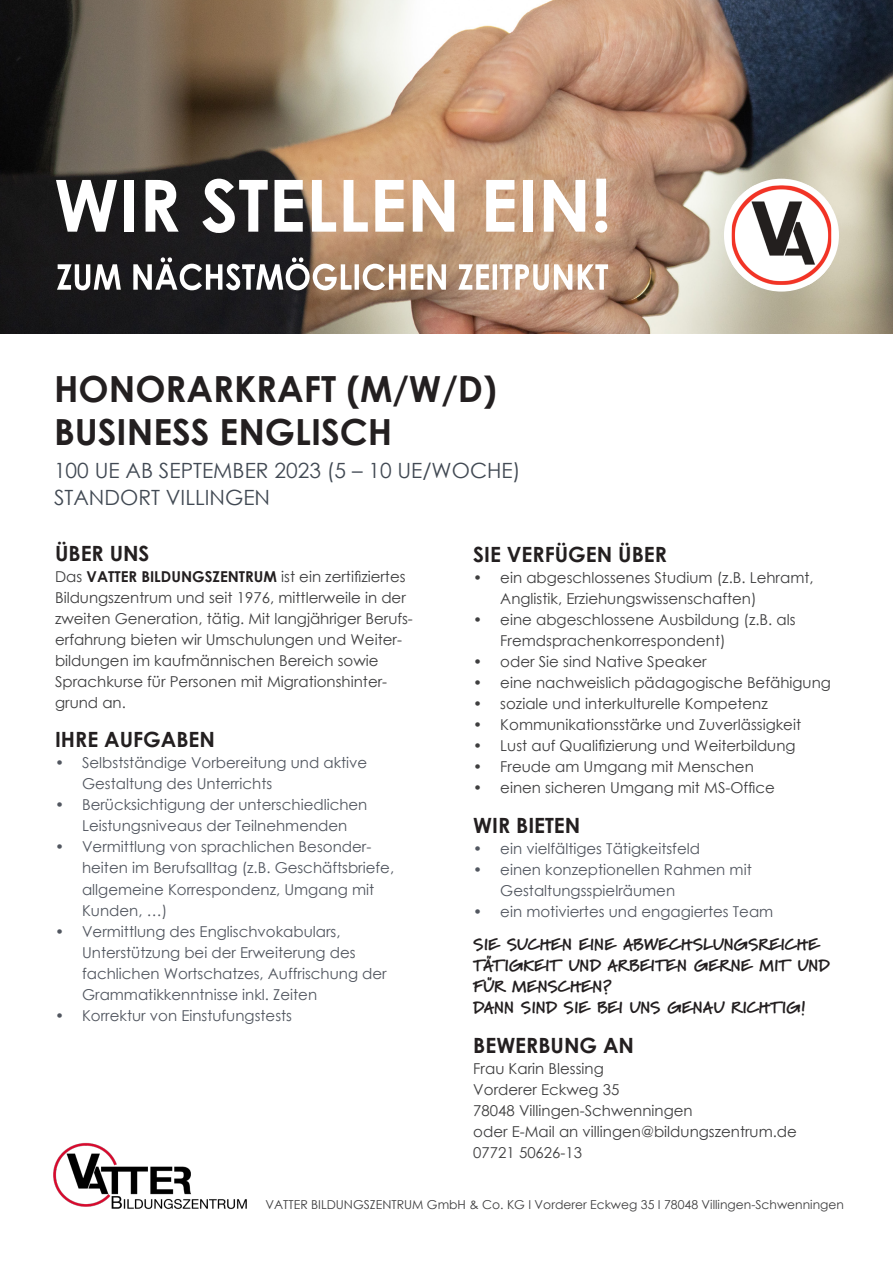
<style>
.page{position:relative;width:893px;height:1263px;background:#fff}
.page>*{position:absolute;margin:0;border:0;box-sizing:border-box;transform-origin:0 0}
.t1{font:700 72px "Century Gothic";color:#fff}
.t2{font:700 36px "Century Gothic";color:#231f20}
.t3{font:700 21px "Century Gothic";color:#231f20}
.t4{font:21px "Century Gothic";color:#414953}
.t5{font:900 16.5px/21px "Marydale";color:#231f20}
.t6{font:15px/21px "Century Gothic";color:#3e3e3f}
.t7{font:15px/21px "Century Gothic";color:#51565f}
.t8{font:12.3px "Century Gothic";color:#3e3e3f}
.s1{font-weight:700;color:#231f20}
</style>
<div class="page">
<img style="left:1px;top:0;width:892px;height:334px">
<img style="left:53px;top:1142px;width:194px;height:68px">
<svg style="left:57px;top:257px;width:551px;height:33px"></svg>
<div style="left:724px;top:179px;width:115px;height:113px;background:#fff;border-radius:50%"></div>
<img style="left:732px;top:185px;width:99px;height:100px">
<p class="t1" style="left:54px;top:151px;width:559px">WIR STELLEN EIN!</p>
<p class="t2" style="left:54px;top:362px;width:444px">HONORARKRAFT (M/W/D)</p>
<p class="t2" style="left:54px;top:405px;width:340px">BUSINESS ENGLISCH</p>
<p class="t4" style="left:54px;top:456px;width:468px">100 UE AB SEPTEMBER 2023 (5 – 10 UE/WOCHE)</p>
<p class="t4" style="left:54px;top:483px;width:218px">STANDORT VILLINGEN</p>
<p class="t3" style="left:55px;top:537px;width:96px">ÜBER UNS</p>
<p class="t6" style="left:55px;top:565px;width:359px">Das <span class="s1">VATTER BILDUNGSZENTRUM</span> ist ein zertifiziertes Bildungszentrum und seit 1976, mittlerweile in der zweiten Generation, tätig. Mit langjähriger Berufs&shy;erfahrung bieten wir Umschulungen und Weiter&shy;bildungen im kaufmännischen Bereich sowie Sprachkurse für Personen mit Migrationshinter&shy;grund an.</p>
<p class="t3" style="left:55px;top:724px;width:162px">IHRE AUFGABEN</p>
<p class="t7" style="left:82px;top:752px;width:287px;text-indent:-27px">• Selbstständige Vorbereitung und aktive<br>Gestaltung des Unterrichts</p>
<p class="t7" style="left:55px;top:794px;width:314px;text-align:center">• Berücksichtigung der unterschiedlichen<br>Leistungsniveaus der Teilnehmenden</p>
<p class="t7" style="left:82px;top:836px;width:314px;text-indent:-27px">• Vermittlung von sprachlichen Besonder&shy;heiten im Berufsalltag (z.B. Geschäftsbriefe, allgemeine Korrespondenz, Umgang mit Kunden, …)</p>
<p class="t7" style="left:82px;top:920px;width:306px;text-indent:-27px">• Vermittlung des Englischvokabulars, Unterstützung bei der Erweiterung des fachlichen Wortschatzes, Auffrischung der Grammatikkenntnisse inkl. Zeiten</p>
<p class="t7" style="left:55px;top:1004px;width:238px">• Korrektur von Einstufungstests</p>
<p class="t3" style="left:473px;top:538px;width:195px">SIE VERFÜGEN ÜBER</p>
<p class="t6" style="left:500px;top:567px;width:315px;text-indent:-27px">• ein abgeschlossenes Studium (z.B. Lehramt,<br>Anglistik, Erziehungswissenschaften)</p>
<p class="t6" style="left:500px;top:609px;width:297px;text-indent:-27px">• eine abgeschlossene Ausbildung (z.B. als<br>Fremdsprachenkorrespondent)</p>
<p class="t6" style="left:473px;top:651px;width:235px">• oder Sie sind Native Speaker</p>
<p class="t6" style="left:473px;top:672px;width:359px">• eine nachweislich pädagogische Befähigung</p>
<p class="t6" style="left:473px;top:693px;width:296px">• soziale und interkulturelle Kompetenz</p>
<p class="t6" style="left:473px;top:714px;width:329px">• Kommunikationsstärke und Zuverlässigkeit</p>
<p class="t6" style="left:473px;top:735px;width:324px">• Lust auf Qualifizierung und Weiterbildung</p>
<p class="t6" style="left:473px;top:756px;width:282px">• Freude am Umgang mit Menschen</p>
<p class="t6" style="left:473px;top:777px;width:303px">• einen sicheren Umgang mit MS-Office</p>
<p class="t3" style="left:473px;top:809px;width:109px">WIR BIETEN</p>
<p class="t7" style="left:473px;top:837px;width:228px">• ein vielfältiges Tätigkeitsfeld</p>
<p class="t7" style="left:500px;top:858px;width:253px;text-indent:-27px">• einen konzeptionellen Rahmen mit<br>Gestaltungsspielräumen</p>
<p class="t7" style="left:473px;top:900px;width:301px">• ein motiviertes und engagiertes Team</p>
<p class="t5" style="left:473px;top:934px;width:358px">SIE SUCHEN EINE ABWECHSLUNGSREICHE<br>TÄTIGKEIT UND ARBEITEN GERNE MIT UND<br>FÜR MENSCHEN?</p>
<p class="t5" style="left:473px;top:997px;width:334px">DANN SIND SIE BEI UNS GENAU RICHTIG!</p>
<p class="t3" style="left:473px;top:1029px;width:162px">BEWERBUNG AN</p>
<p class="t6" style="left:473px;top:1058px;width:132px">Frau Karin Blessing</p>
<p class="t6" style="left:473px;top:1079px;width:148px">Vorderer Eckweg 35</p>
<p class="t6" style="left:473px;top:1100px;width:221px">78048 Villingen-Schwenningen</p>
<p class="t6" style="left:473px;top:1121px;width:325px">oder E-Mail an villingen@bildungszentrum.de</p>
<p class="t6" style="left:473px;top:1142px;width:110px">07721 50626-13</p>
<p class="t8" style="left:266px;top:1196px;width:580px">VATTER BILDUNGSZENTRUM GmbH &amp; Co. KG I Vorderer Eckweg 35 I 78048 Villingen-Schwenningen</p>
</div>
